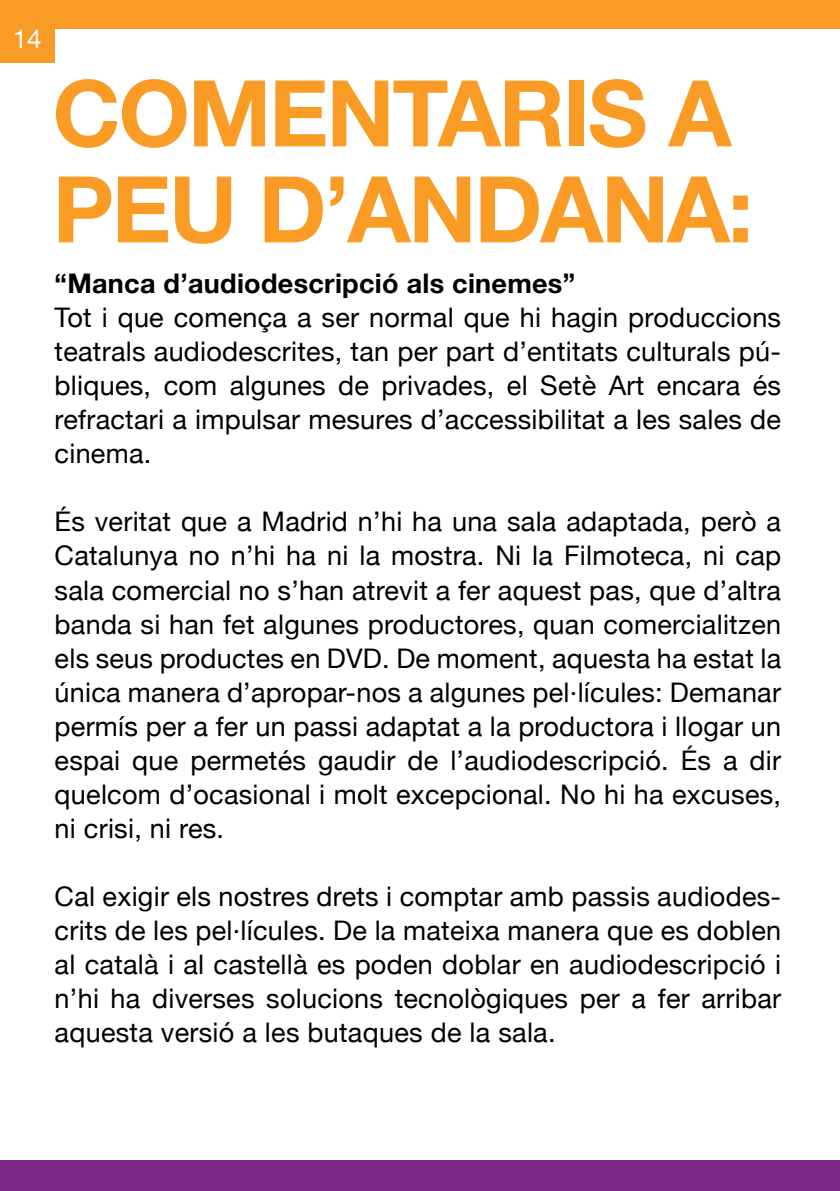
<style>
.page{position:relative;width:840px;height:1191px;background:#fff}
.page>*{position:absolute;margin:0;border:0;box-sizing:border-box;transform-origin:0 0}
.t1{font:700 92px/96px "Helvetica Neue";letter-spacing:-.025em;color:#f99b25}
.t2{font:27px/34px "Helvetica Neue";letter-spacing:.01em;color:#000;text-align:justify}
.t3{font:700 27px "Helvetica Neue";letter-spacing:.01em;color:#000}
.t4{font:26px "Helvetica Neue";color:#fff}
</style>
<div class="page">
<div style="left:0;top:0;width:839px;height:29px;background:#f99b25"></div>
<div style="left:0;top:1161px;width:839px;height:30px;background:#7b2b85"></div>
<div style="left:0;top:9px;width:55px;height:53px;background:#f99b25"></div>
<p class="t4" style="left:13px;top:23px;width:30px">14</p>
<h1 class="t1" style="left:52px;top:63px;width:702px">COMENTARIS A<br>PEU D’ANDANA:</h1>
<p class="t3" style="left:55px;top:267px;width:522px">“Manca d’audiodescripció als cinemes”</p>
<p class="t2" style="left:55px;top:300px;width:727px">Tot i que comença a ser normal que hi hagin produccions teatrals audiodescrites, tan per part d’entitats culturals pú&shy;bliques, com algunes de privades, el Setè Art encara és refractari a impulsar mesures d’accessibilitat a les sales de cinema.</p>
<p class="t2" style="left:55px;top:504px;width:727px">És veritat que a Madrid n’hi ha una sala adaptada, però a Catalunya no n’hi ha ni la mostra. Ni la Filmoteca, ni cap sala comercial no s’han atrevit a fer aquest pas, que d’altra banda si han fet algunes productores, quan comercialitzen els seus productes en DVD. De moment, aquesta ha estat la única manera d’apropar-nos a algunes pel·lícules: Demanar permís per a fer un passi adaptat a la productora i llogar un espai que permetés gaudir de l’audiodescripció. És a dir quelcom d’ocasional i molt excepcional. No hi ha excuses, ni crisi, ni res.</p>
<p class="t2" style="left:55px;top:879px;width:727px">Cal exigir els nostres drets i comptar amb passis audiodes&shy;crits de les pel·lícules. De la mateixa manera que es doblen al català i al castellà es poden doblar en audiodescripció i n’hi ha diverses solucions tecnològiques per a fer arribar aquesta versió a les butaques de la sala.</p>
</div>
